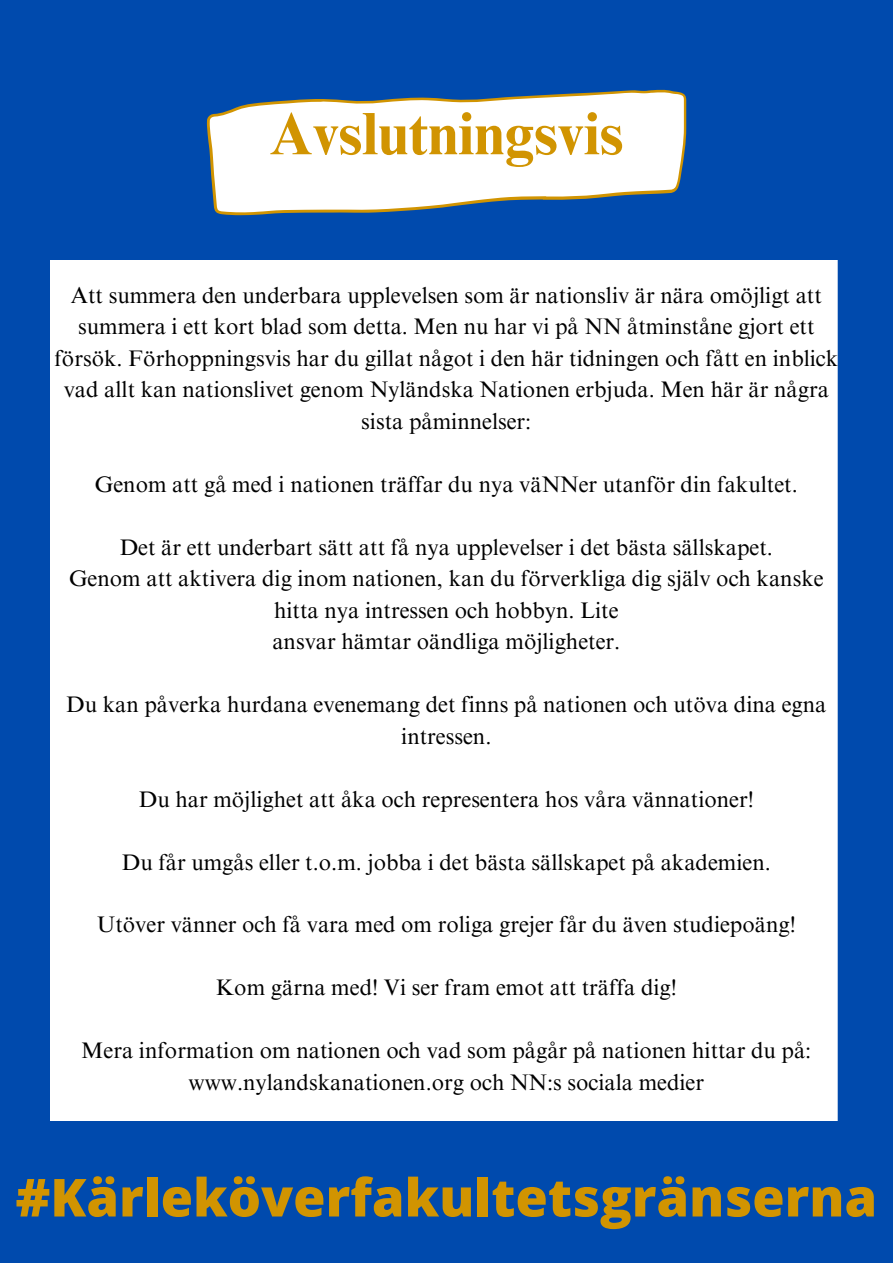
<style>
.page{position:relative;width:893px;height:1264px;background:#fff}
.page>*{position:absolute;margin:0;border:0;box-sizing:border-box;transform-origin:0 0}
.t1{font:700 60px "Times NRMT Pro";color:#d19401}
.t2{font:800 52.5px "Open Sans";color:#d19401}
.t3{font:22.5px/31.5px "Times NRMT Pro";color:#000;text-align:center}
</style>
<div class="page">
<div style="left:0;top:0;width:892px;height:1262px;background:#004aad"></div>
<svg style="left:207px;top:89px;width:479px;height:126px;background:#d4dde5"></svg>
<div style="left:50px;top:260px;width:311px;height:860px;background:#fff"></div>
<div style="left:361px;top:260px;width:476px;height:860px;background:#fff"></div>
<p class="t1" style="left:269px;top:111px;width:355px">Avslutningsvis</p>
<p class="t3" style="left:54px;top:282px;width:785px">Att summera den underbara upplevelsen som är nationsliv är nära omöjligt att summera i ett kort blad som detta. Men nu har vi på NN åtminståne gjort ett försök. Förhoppningsvis har du gillat något i den här tidningen och fått en inblick vad allt kan nationslivet genom Nyländska Nationen erbjuda. Men här är några sista påminnelser:</p>
<p class="t3" style="left:95px;top:471px;width:704px">Genom att gå med i nationen träffar du nya väNNer utanför din fakultet.</p>
<p class="t3" style="left:120px;top:534px;width:654px">Det är ett underbart sätt att få nya upplevelser i det bästa sällskapet.</p>
<p class="t3" style="left:69px;top:565px;width:756px">Genom att aktivera dig inom nationen, kan du förverkliga dig själv och kanske hitta nya intressen och hobbyn. Lite</p>
<p class="t3" style="left:272px;top:628px;width:349px">ansvar hämtar oändliga möjligheter.</p>
<p class="t3" style="left:66px;top:691px;width:761px">Du kan påverka hurdana evenemang det finns på nationen och utöva dina egna intressen.</p>
<p class="t3" style="left:139px;top:785px;width:616px">Du har möjlighet att åka och representera hos våra vännationer!</p>
<p class="t3" style="left:122px;top:848px;width:650px">Du får umgås eller t.o.m. jobba i det bästa sällskapet på akademien.</p>
<p class="t3" style="left:97px;top:911px;width:700px">Utöver vänner och få vara med om roliga grejer får du även studiepoäng!</p>
<p class="t3" style="left:216px;top:974px;width:462px">Kom gärna med! Vi ser fram emot att träffa dig!</p>
<p class="t3" style="left:81px;top:1037px;width:731px">Mera information om nationen och vad som pågår på nationen hittar du på:</p>
<p class="t3" style="left:188px;top:1069px;width:517px">www.nylandskanationen.org och NN:s sociala medier</p>
<p class="t2" style="left:16px;top:1160px;width:863px">#Kärleköverfakultetsgränserna</p>
</div>
